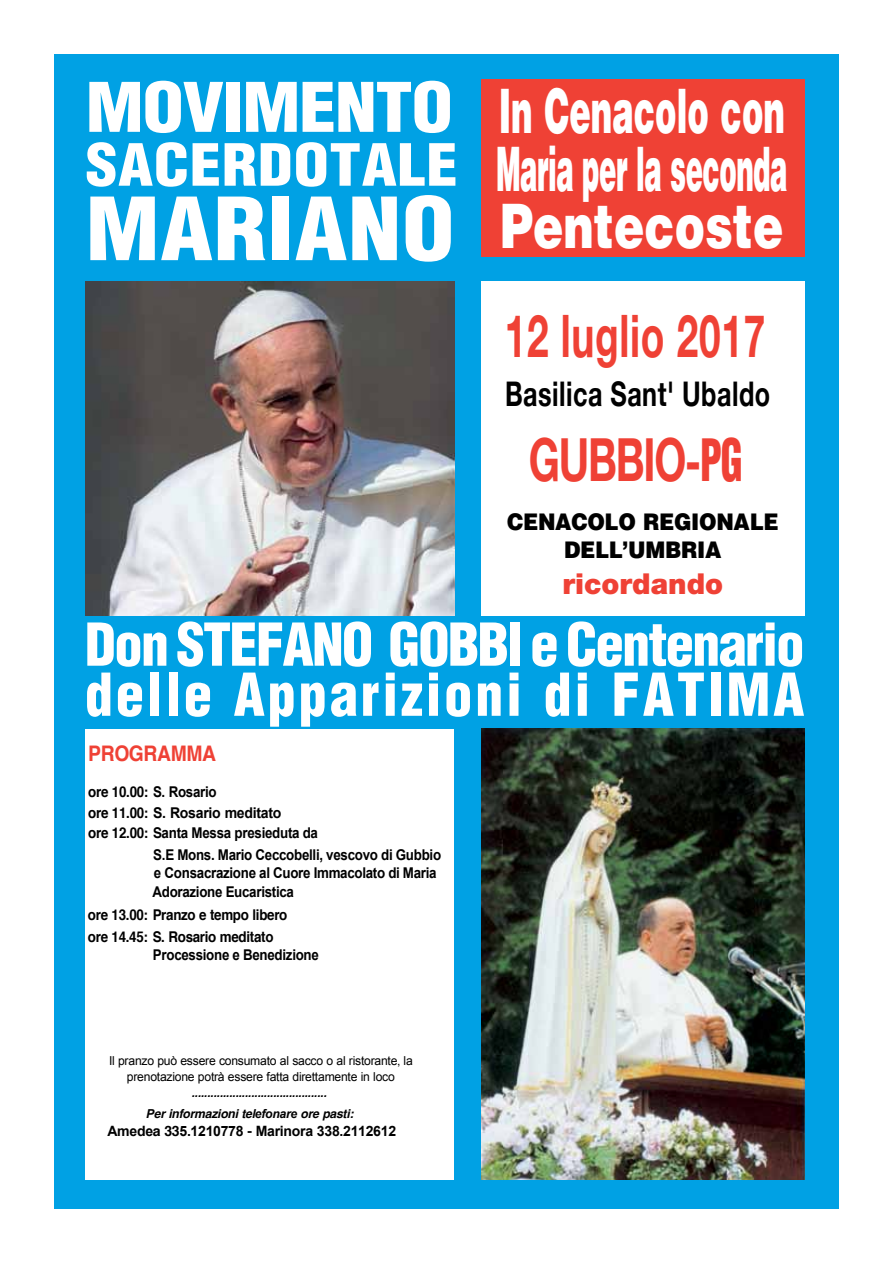
<style>
.page{position:relative;width:893px;height:1263px;background:#fff}
.page>*{position:absolute;margin:0;border:0;box-sizing:border-box;transform-origin:0 0}
.t1{font:900 condensed 84.75px "Helvetica";letter-spacing:.01em;color:#fff;scale:1.12 1}
.t2{font:900 condensed 66.6px "Helvetica";letter-spacing:-.015em;color:#fff;scale:1.12 1}
.t3{font:900 61.35px/57.8px "Helvetica";color:#fff;text-align:justify;scale:.52 1}
.t4{font:700 59.4px "Helvetica Neue";letter-spacing:-.03em;color:#ef4135;scale:.69 1}
.t5{font:700 58.5px "Helvetica Neue";letter-spacing:.02em;color:#ef4135;scale:.66 1}
.t6{font:900 condensed 57.6px/50.1px "Helvetica";letter-spacing:-.03em;color:#fff}
.t7{font:900 condensed 56.7px "Helvetica";letter-spacing:.01em;color:#fff;scale:1.12 1}
.t8{font:700 33.9px "Helvetica Neue";letter-spacing:.02em;color:#000;scale:.74 1}
.t9{font:900 28.8px "Helvetica Neue";color:#ef4135}
.t10{font:900 22.95px/27.5px "Helvetica";letter-spacing:-.015em;color:#000;text-align:center;scale:.92 1}
.t11{font:700 21.45px "Helvetica";letter-spacing:-.02em;color:#ef4135;scale:.9 1}
.t12{font:700 14.85px/18.5px "Arial";letter-spacing:-.02em;color:#000;scale:.9 1}
.t13{font:700 14.85px/22.6px "Helvetica";letter-spacing:-.02em;color:#000;scale:.9 1}
.t14{font:700 14.85px "Arial";letter-spacing:-.02em;color:#000;scale:.95 1}
.t15{font:700 14.25px "Arial";letter-spacing:-.02em;color:#000}
.t16{font:12.3px/16px "Arial";letter-spacing:-.02em;color:#000;text-align:center}
.t17{font:italic 700 12.3px "Arial";color:#000}
.t18{font:italic 700 12.3px "Helvetica";letter-spacing:-.02em;color:#000}
.s1{font-style:inherit}
.s2{font-size:56.85px}
.s3{font-family:"Helvetica";font-weight:900;font-stretch:condensed;font-size:56.85px}
.s4{font-family:"Arial"}
.s5{font-family:"Helvetica"}
</style>
<div class="page">
<div style="left:54px;top:54px;width:785px;height:1155px;background:#00a1e4"></div>
<img style="left:86px;top:281px;width:368px;height:335px">
<div style="left:481px;top:282px;width:323px;height:334px;background:#fff"></div>
<div style="left:86px;top:729px;width:368px;height:451px;background:#fff"></div>
<img style="left:481px;top:729px;width:323px;height:451px">
<div style="left:481px;top:79px;width:323px;height:177px;background:#ef4135"></div>
<h2 class="t2" style="left:86px;top:65px;width:329px">MOVIMENTO</h2>
<h3 class="t7" style="left:86px;top:129px;width:334px">SACERDOTALE</h3>
<h1 class="t1" style="left:86px;top:175px;width:331px">MARIANO</h1>
<h3 class="t3" style="left:496px;top:80px;width:562px">In Cenacolo con Maria per la seconda Pentecoste</h3>
<h3 class="t5" style="left:505px;top:300px;width:396px">12 luglio 2<span class="s1">017</span></h3>
<h3 class="t8" style="left:505px;top:372px;width:360px">Basilica Sant' Ubaldo</h3>
<h3 class="t4" style="left:529px;top:423px;width:312px">GUBBIO<span class="s2">-</span><span class="s3">PG</span></h3>
<h3 class="t10" style="left:507px;top:508px;width:297px">CENACOLO REGIONALE<br>DELL’UMBRIA</h3>
<h3 class="t9" style="left:562px;top:567px;width:162px">ricor dando</h3>
<h3 class="t6" style="left:85px;top:619px;width:721px">Don STEFANO GOBBI e Centenario delle Apparizioni di FATIMA</h3>
<h3 class="t11" style="left:88px;top:736px;width:143px">PROGRAMMA</h3>
<p class="t13" style="left:88px;top:780px;width:144px">ore 10.00: <span class="s4">S. Rosario</span></p>
<p class="t14" style="left:88px;top:802px;width:205px"><span class="s5">ore 11.00:</span> S. Rosario meditato</p>
<p class="t12" style="left:88px;top:824px;width:257px"><span class="s5">ore 12.00: S</span>anta Messa presieduta da</p>
<p class="t12" style="left:153px;top:846px;width:321px">S.E Mons. Mario Ceccobelli, vescovo di Gubbio</p>
<p class="t12" style="left:152px;top:864px;width:317px">e Consacrazione al Cuore Immacolato di Maria<br>Adorazione Eucaristica</p>
<p class="t13" style="left:88px;top:903px;width:223px">ore 13.00: Pranzo e tempo libero ore 14.45: S. Rosario meditat<span class="s4">o</span></p>
<p class="t12" style="left:153px;top:946px;width:186px">Processione e Benedizione</p>
<p class="t16" style="left:109px;top:1053px;width:305px">Il pranzo può essere consumato al sacco o al ristorante, la prenotazione potrà essere fatta direttamente in loco</p>
<p class="t17" style="left:192px;top:1084px;width:137px">...........................................</p>
<p class="t18" style="left:146px;top:1103px;width:209px"><span class="s4">P</span>er informazioni tel<span class="s4">efonare</span> ore pasti:</p>
<p class="t15" style="left:107px;top:1122px;width:290px">Amede<span class="s5">a 33</span>5.1210778 <span class="s5">-</span> Marinora 338.2112612</p>
</div>
